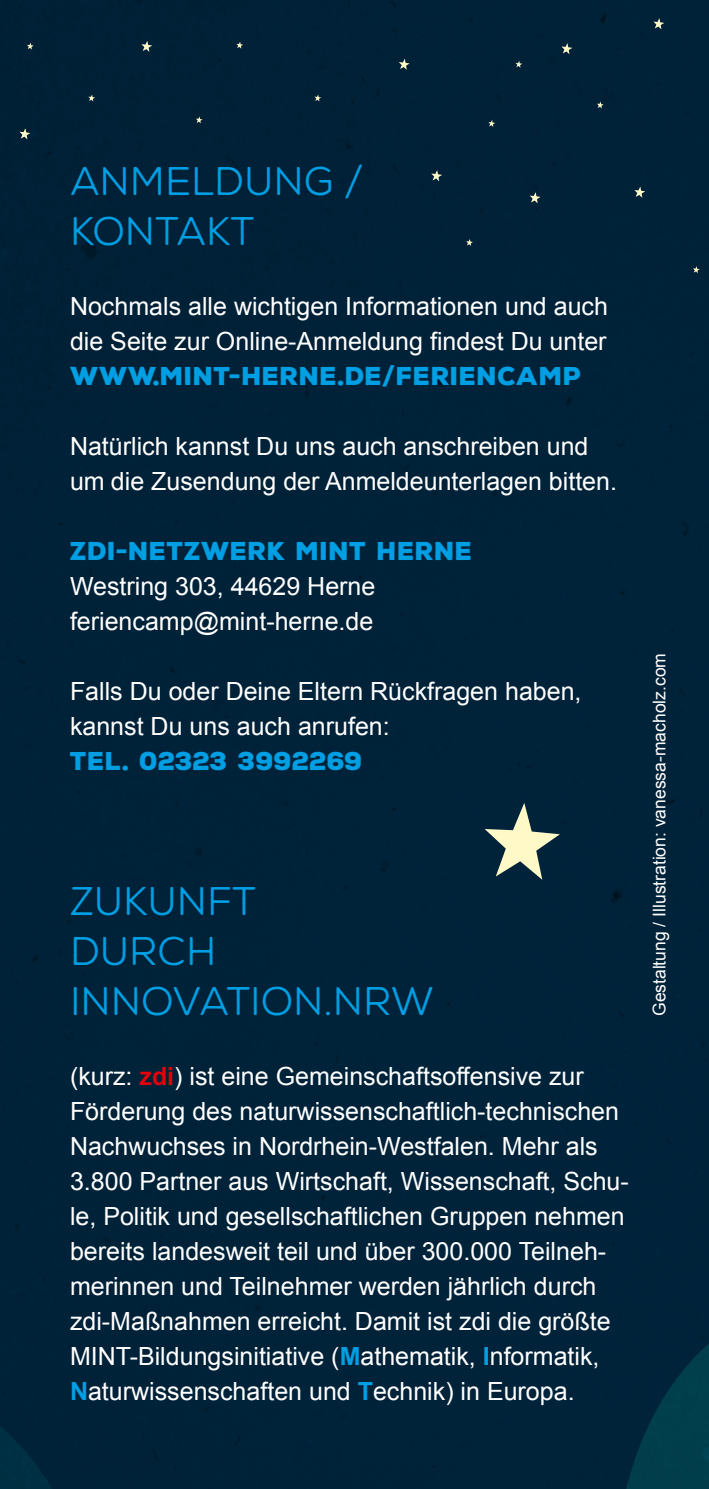
<style>
.page{position:relative;width:709px;height:1489px;background:#fff}
.page>*{position:absolute;margin:0;border:0;box-sizing:border-box;transform-origin:0 0}
.t1{font:40px/50px "Nexa Rust Sans";color:#009ee3}
.t2{font:25px/35px "Arial";color:#fff}
.t3{font:900 25px "Nexa Rust Sans";letter-spacing:.01em;color:#009ee3}
.t4{font:17.5px "Arial";color:#fff}
.s1{font-weight:700;color:#e3000b}
.s2{font-weight:700;color:#009ee3}
</style>
<div class="page">
<div style="left:0;top:0;width:709px;height:1488px;background:#002239"></div>
<svg style="left:693px;top:266px;width:6px;height:7px"></svg>
<svg style="left:27px;top:43px;width:7px;height:7px"></svg>
<svg style="left:19px;top:128px;width:11px;height:11px"></svg>
<svg style="left:236px;top:42px;width:7px;height:7px"></svg>
<svg style="left:515px;top:61px;width:7px;height:7px"></svg>
<svg style="left:597px;top:101px;width:6px;height:7px"></svg>
<svg style="left:141px;top:41px;width:11px;height:11px"></svg>
<svg style="left:529px;top:192px;width:11px;height:11px"></svg>
<svg style="left:561px;top:43px;width:11px;height:11px"></svg>
<svg style="left:634px;top:186px;width:11px;height:12px"></svg>
<svg style="left:653px;top:18px;width:11px;height:11px"></svg>
<svg style="left:431px;top:170px;width:11px;height:11px"></svg>
<svg style="left:399px;top:59px;width:10px;height:11px"></svg>
<svg style="left:314px;top:94px;width:7px;height:7px"></svg>
<svg style="left:488px;top:120px;width:7px;height:7px"></svg>
<svg style="left:88px;top:94px;width:7px;height:7px"></svg>
<svg style="left:196px;top:116px;width:7px;height:7px"></svg>
<svg style="left:466px;top:239px;width:7px;height:7px"></svg>
<svg style="left:484px;top:802px;width:76px;height:77px;background:#556a69"></svg>
<h1 class="t1" style="left:70px;top:156px;width:295px">ANMELDUNG /<br>KONTAKT</h1>
<p class="t2" style="left:70px;top:289px;width:539px">Nochmals alle wichtigen Informationen und auch die Seite zur Online-Anmeldung findest Du unter</p>
<p class="t3" style="left:70px;top:359px;width:513px">WWW.MINT-HERNE.DE/FERIENCAMP</p>
<p class="t2" style="left:70px;top:429px;width:548px">Natürlich kannst Du uns auch anschreiben und um die Zusendung der Anmeldeunterlagen bitten.</p>
<p class="t3" style="left:70px;top:534px;width:404px">ZDI-NETZWERK MINT HERNE</p>
<p class="t2" style="left:70px;top:569px;width:307px">Westring 303, 44629 Herne feriencamp@mint-herne.de</p>
<p class="t2" style="left:70px;top:674px;width:513px">Falls Du oder Deine Eltern Rückfragen haben, kannst Du uns auch anrufen:</p>
<p class="t3" style="left:70px;top:744px;width:294px">TEL. 02323 3992269</p>
<h1 class="t1" style="left:70px;top:876px;width:365px">ZUKUNFT<br>DURCH<br>INNOVATION.NRW</h1>
<p class="t2" style="left:70px;top:1058px;width:560px">(kurz: <span class="s1">zdi</span>) ist eine Gemeinschaftsoffensive zur Förderung des naturwissenschaftlich-technischen Nachwuchses in Nordrhein-Westfalen. Mehr als 3.800 Partner aus Wirtschaft, Wissenschaft, Schu&shy;le, Politik und gesellschaftlichen Gruppen nehmen bereits landesweit teil und über 300.000 Teilneh&shy;merinnen und Teilnehmer werden jährlich durch zdi-Maßnahmen erreicht. Damit ist zdi die größte MINT-Bildungsinitiative (<span class="s2">M</span>athematik, <span class="s2">I</span>nformatik, <span class="s2">N</span>aturwissenschaften und <span class="s2">T</span>echnik) in Europa.</p>
<p class="t4" style="left:647px;top:1016px;width:364px;rotate:-90deg">Gestaltung / Illustration: vanessa-macholz.com</p>
</div>
